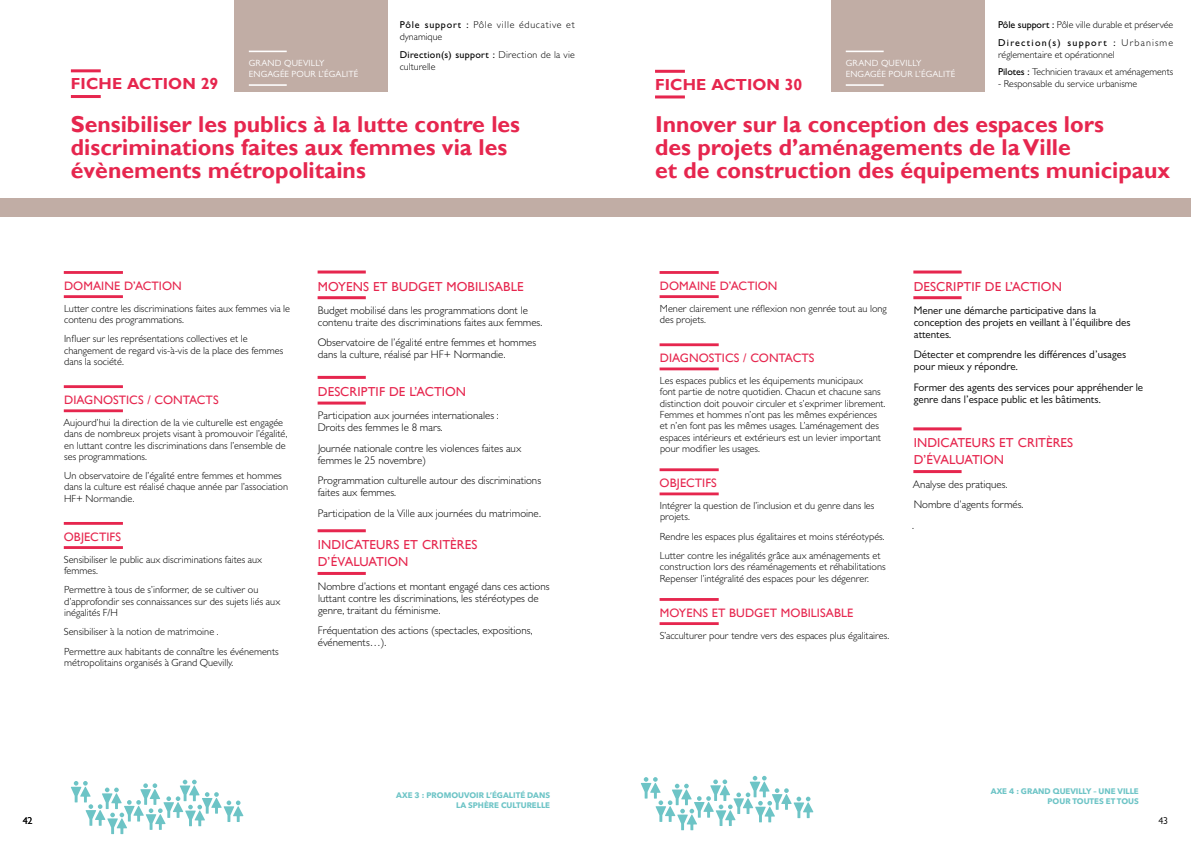
<style>
.page{position:relative;width:1191px;height:842px;background:#fff}
.page>*{position:absolute;margin:0;border:0;box-sizing:border-box;transform-origin:0 0}
.t1{font:700 23px/23px "Gill Sans";color:#e6264e}
.t2{font:700 16px "Gill Sans";letter-spacing:.005em;color:#e6264e}
.t3{font:13px/17px "Gill Sans";letter-spacing:.005em;color:#e6264e}
.t4{font:12.2px "Gill Sans";letter-spacing:.005em;color:#e6264e}
.t5{font:300 11px/12px "Gill Sans";color:#000}
.t6{font:11px/12px "Gill Sans";color:#000}
.t7{font:300 10.3px/11.3px "Gill Sans";color:#000}
.t8{font:300 10px/17.7px "Gill Sans";color:#000}
.t9{font:300 10px/12px "Gill Sans";letter-spacing:.07em;color:#000}
.t10{font:10px "Gill Sans";color:#000}
.t11{font:9px/11px "Gill Sans";letter-spacing:.02em;color:#fff}
.t12{font:700 8px/10px "Avenir Next LT Pro";color:#6dc4c6;text-align:right}
.s1{font-weight:500}
</style>
<div class="page">
<div style="left:234px;top:0;width:153px;height:92px;background:#c1ada5"></div>
<hr style="left:249px;top:51px;width:38px;height:1px;background:#fff">
<hr style="left:249px;top:84px;width:38px;height:2px;background:#fff">
<div style="left:831px;top:0;width:153px;height:92px;background:#c1ada5"></div>
<hr style="left:845px;top:51px;width:38px;height:1px;background:#fff">
<hr style="left:845px;top:84px;width:38px;height:2px;background:#fff">
<svg style="left:71px;top:780px;width:172px;height:54px"></svg>
<svg style="left:641px;top:776px;width:172px;height:54px"></svg>
<div style="left:0;top:198px;width:1191px;height:19px;background:#c1ada5"></div>
<hr style="left:71px;top:69px;width:30px;height:3px;background:#e6264e">
<hr style="left:71px;top:95px;width:30px;height:3px;background:#e6264e">
<hr style="left:655px;top:70px;width:30px;height:3px;background:#e6264e">
<hr style="left:655px;top:95px;width:30px;height:3px;background:#e6264e">
<hr style="left:64px;top:271px;width:59px;height:3px;background:#e6264e">
<hr style="left:64px;top:295px;width:59px;height:3px;background:#e6264e">
<hr style="left:64px;top:385px;width:59px;height:3px;background:#e6264e">
<hr style="left:64px;top:409px;width:59px;height:3px;background:#e6264e">
<hr style="left:64px;top:522px;width:59px;height:3px;background:#e6264e">
<hr style="left:64px;top:546px;width:59px;height:3px;background:#e6264e">
<hr style="left:659px;top:271px;width:59px;height:3px;background:#e6264e">
<hr style="left:659px;top:295px;width:59px;height:3px;background:#e6264e">
<hr style="left:659px;top:343px;width:59px;height:3px;background:#e6264e">
<hr style="left:659px;top:367px;width:59px;height:3px;background:#e6264e">
<hr style="left:659px;top:468px;width:59px;height:3px;background:#e6264e">
<hr style="left:659px;top:492px;width:59px;height:3px;background:#e6264e">
<hr style="left:659px;top:598px;width:59px;height:3px;background:#e6264e">
<hr style="left:659px;top:622px;width:59px;height:3px;background:#e6264e">
<hr style="left:317px;top:270px;width:49px;height:3px;background:#e6264e">
<hr style="left:317px;top:296px;width:49px;height:3px;background:#e6264e">
<hr style="left:317px;top:376px;width:49px;height:3px;background:#e6264e">
<hr style="left:317px;top:402px;width:49px;height:3px;background:#e6264e">
<hr style="left:317px;top:529px;width:49px;height:3px;background:#e6264e">
<hr style="left:317px;top:572px;width:49px;height:3px;background:#e6264e">
<hr style="left:913px;top:270px;width:48px;height:3px;background:#e6264e">
<hr style="left:913px;top:296px;width:48px;height:3px;background:#e6264e">
<hr style="left:913px;top:427px;width:48px;height:3px;background:#e6264e">
<hr style="left:913px;top:470px;width:48px;height:3px;background:#e6264e">
<p class="t9" style="left:400px;top:18px;width:176px"><span class="s1">Pôle support :</span> Pôle ville éducative et dynamique</p>
<p class="t8" style="left:400px;top:48px;width:177px;line-height:12px"><span class="s1">Direction(s) support :</span> Direction de la vie culturelle</p>
<p class="t8" style="left:998px;top:16px;width:177px"><span class="s1">Pôle support :</span> Pôle ville durable et préservée<br><span class="s1">Direction(s) support :</span> Urbanisme</p>
<p class="t8" style="left:998px;top:45px;width:177px">réglementaire et opérationnel<br><span class="s1">Pilotes :</span> Technicien travaux et aménagements</p>
<p class="t8" style="left:998px;top:75px;width:141px">- Responsable du service urbanisme</p>
<p class="t11" style="left:249px;top:58px;width:111px">GRAND QUEVILLY<br>ENGAGÉE POUR L’ÉGALITÉ</p>
<p class="t11" style="left:845px;top:58px;width:111px">GRAND QUEVILLY<br>ENGAGÉE POUR L’ÉGALITÉ</p>
<h2 class="t2" style="left:71px;top:74px;width:149px">FICHE ACTION 29</h2>
<h2 class="t2" style="left:655px;top:75px;width:149px">FICHE ACTION 30</h2>
<h1 class="t1" style="left:71px;top:113px;width:451px">Sensibiliser les publics à la lutte contre les discriminations faites aux femmes via les évènements métropolitains</h1>
<h1 class="t1" style="left:655px;top:113px;width:517px">Innover sur la conception des espaces lors<br>des projets d’aménagements de la Ville<br>et de construction des équipements municipaux</h1>
<p class="t4" style="left:64px;top:279px;width:119px">DOMAINE D’ACTION</p>
<p class="t7" style="left:64px;top:303px;width:227px">Lutter contre les discriminations faites aux femmes via le contenu des programmations.</p>
<p class="t7" style="left:64px;top:333px;width:221px">Influer sur les représentations collectives et le changement de regard vis-à-vis de la place des femmes dans la société.</p>
<p class="t4" style="left:64px;top:393px;width:156px">DIAGNOSTICS / CONTACTS</p>
<p class="t7" style="left:63px;top:417px;width:226px">Aujourd’hui la direction de la vie culturelle est engagée dans de nombreux projets visant à promouvoir l’égalité, en luttant contre les discriminations dans l’ensemble de ses programmations.</p>
<p class="t7" style="left:64px;top:470px;width:225px">Un observatoire de l’égalité entre femmes et hommes dans la culture est réalisé chaque année par l’association<br>HF+ Normandie.</p>
<p class="t4" style="left:64px;top:530px;width:59px">OBJECTIFS</p>
<p class="t7" style="left:64px;top:553px;width:200px">Sensibiliser le public aux discriminations faites aux femmes.</p>
<p class="t7" style="left:64px;top:584px;width:218px">Permettre à tous de s’informer, de se cultiver ou d’approfondir ses connaissances sur des sujets liés aux inégalités F/H</p>
<p class="t7" style="left:64px;top:622px;width:216px;line-height:19.3px">Sensibiliser à la notion de matrimoine .<br>Permettre aux habitants de connaître les événements</p>
<p class="t7" style="left:64px;top:656px;width:171px">métropolitains organisés à Grand Quevilly.</p>
<p class="t3" style="left:318px;top:278px;width:207px">MOYENS ET BUDGET MOBILISABLE</p>
<p class="t5" style="left:318px;top:304px;width:226px">Budget mobilisé dans les programmations dont le contenu traite des discriminations faites aux femmes.</p>
<p class="t5" style="left:318px;top:336px;width:220px">Observatoire de l’égalité entre femmes et hommes dans la culture, réalisé par HF+ Normandie.</p>
<p class="t3" style="left:318px;top:383px;width:150px">DESCRIPTIF DE L’ACTION</p>
<p class="t5" style="left:318px;top:409px;width:182px">Participation aux journées internationales :<br>Droits des femmes le 8 mars.</p>
<p class="t5" style="left:318px;top:442px;width:205px">Journée nationale contre les violences faites aux femmes le 25 novembre)</p>
<p class="t5" style="left:318px;top:474px;width:225px">Programmation culturelle autour des discriminations faites aux femmes.</p>
<p class="t5" style="left:318px;top:507px;width:225px">Participation de la Ville aux journées du matrimoine.</p>
<p class="t3" style="left:318px;top:537px;width:161px">INDICATEURS ET CRITÈRES<br>D’ÉVALUATION</p>
<p class="t5" style="left:318px;top:580px;width:233px">Nombre d’actions et montant engagé dans ces actions luttant contre les discriminations, les stéréotypes de genre, traitant du féminisme.</p>
<p class="t5" style="left:318px;top:624px;width:216px">Fréquentation des actions (spectacles, expositions, événements…).</p>
<p class="t4" style="left:660px;top:279px;width:119px">DOMAINE D’ACTION</p>
<p class="t7" style="left:660px;top:303px;width:228px">Mener clairement une réflexion non genrée tout au long des projets.</p>
<p class="t4" style="left:660px;top:351px;width:156px">DIAGNOSTICS / CONTACTS</p>
<p class="t7" style="left:660px;top:375px;width:227px">Les espaces publics et les équipements municipaux<br>font partie de notre quotidien. Chacun et chacune sans distinction doit pouvoir circuler et s’exprimer librement.<br>Femmes et hommes n’ont pas les mêmes expériences et n’en font pas les mêmes usages. L’aménagement des espaces intérieurs et extérieurs est un levier important pour modifier les usages.</p>
<p class="t4" style="left:659px;top:476px;width:59px">OBJECTIFS</p>
<p class="t7" style="left:660px;top:500px;width:216px">Intégrer la question de l’inclusion et du genre dans les projets.</p>
<p class="t7" style="left:660px;top:526px;width:226px;line-height:19.3px">Rendre les espaces plus égalitaires et moins stéréotypés.<br>Lutter contre les inégalités grâce aux aménagements et</p>
<p class="t7" style="left:660px;top:561px;width:227px">construction lors des réaménagements et réhabilitations<br>Repenser l’intégralité des espaces pour les dégenrer.</p>
<p class="t4" style="left:660px;top:606px;width:195px">MOYENS ET BUDGET MOBILISABLE</p>
<p class="t7" style="left:659px;top:629px;width:231px">S’acculturer pour tendre vers des espaces plus égalitaires.</p>
<p class="t3" style="left:913px;top:278px;width:150px">DESCRIPTIF DE L’ACTION</p>
<p class="t6" style="left:913px;top:304px;width:218px">Mener une démarche participative dans la conception des projets en veillant à l’équilibre des attentes.</p>
<p class="t6" style="left:913px;top:349px;width:214px">Détecter et comprendre les différences d’usages pour mieux y répondre.</p>
<p class="t6" style="left:913px;top:381px;width:231px">Former des agents des services pour appréhender le genre dans l’espace public et les bâtiments.</p>
<p class="t3" style="left:913px;top:435px;width:161px">INDICATEURS ET CRITÈRES<br>D’ÉVALUATION</p>
<p class="t5" style="left:912px;top:474px;width:113px;line-height:20.5px">Analyse des pratiques.<br>Nombre d’agents formés. .</p>
<p class="t10" style="left:23px;top:815px;width:11px">42</p>
<p class="t12" style="left:396px;top:790px;width:155px">AXE 3 : PROMOUVOIR L’ÉGALITÉ DANS<br>LA SPHÈRE CULTURELLE</p>
<p class="t12" style="left:990px;top:786px;width:149px">AXE 4 : GRAND QUEVILLY – UNE VILLE<br>POUR TOUTES ET TOUS</p>
<p class="t10" style="left:1158px;top:815px;width:11px">43</p>
</div>
